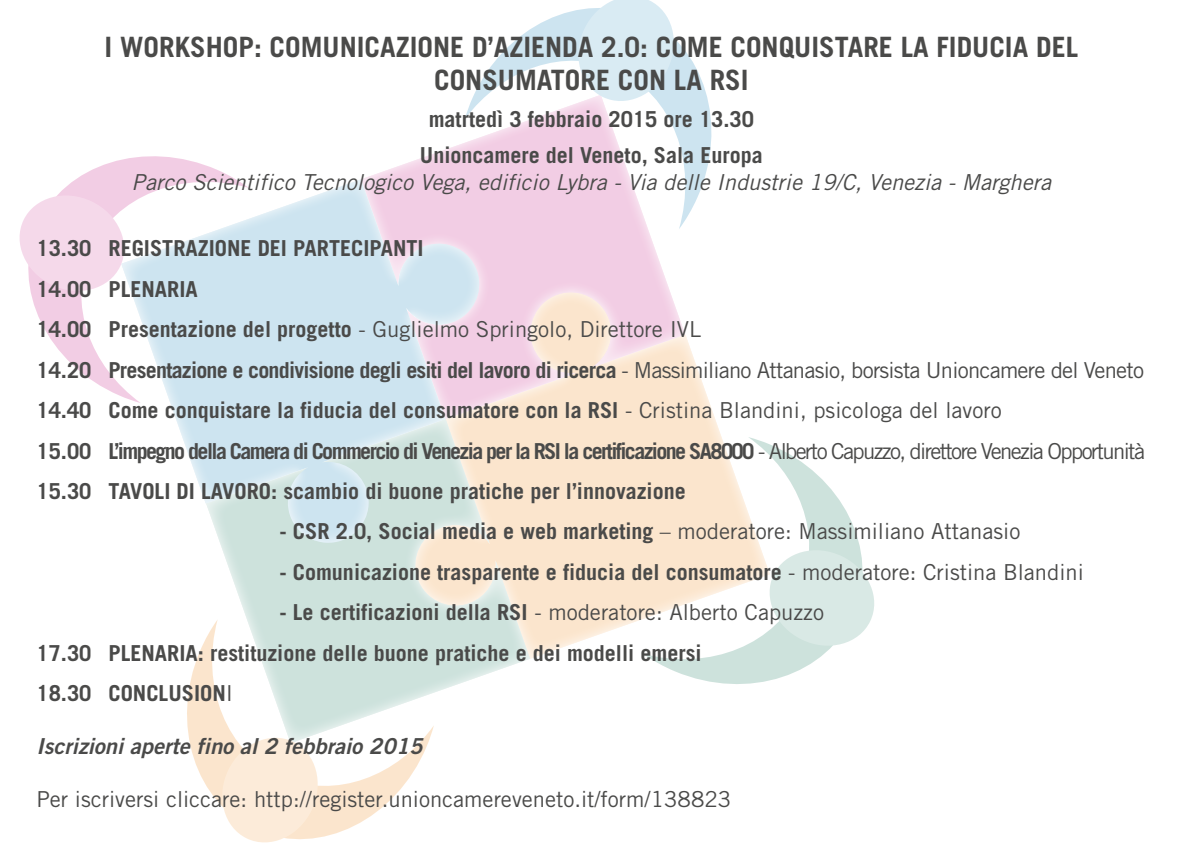
<style>
.page{position:relative;width:1191px;height:851px;background:#fff}
.page>*{position:absolute;margin:0;border:0;box-sizing:border-box;transform-origin:0 0}
.t1{font:700 28px/33.6px "Trade Gothic";color:#4a4a49;text-align:center}
.t2{font:700 22px/40.4px "Trade Gothic";color:#4a4a49}
.t3{font:22px "Trade Gothic";color:#4a4a49}
.t4{font:italic 22px "Trade Gothic";color:#4a4a49}
.t5{font:italic 22px "Trade Gothic Bold Two";color:#4a4a49}
.s1{font-weight:400}
.s2{font-weight:700}
</style>
<div class="page">
<svg style="left:650px;top:444px;width:209px;height:240px"></svg>
<svg style="left:187px;top:639px;width:241px;height:198px"></svg>
<svg style="left:474px;top:11px;width:238px;height:209px"></svg>
<svg style="left:530px;top:335px;width:240px;height:323px;fill:#fbe5cd"></svg>
<svg style="left:363px;top:95px;width:322px;height:324px"></svg>
<svg style="left:206px;top:419px;width:324px;height:324px"></svg>
<svg style="left:206px;top:179px;width:278px;height:368px"></svg>
<svg style="left:170px;top:179px;width:309px;height:363px;fill:#cde4f0"></svg>
<svg style="left:571px;top:0;width:109px;height:108px"></svg>
<svg style="left:762px;top:543px;width:112px;height:109px"></svg>
<svg style="left:32px;top:156px;width:217px;height:247px"></svg>
<svg style="left:215px;top:730px;width:109px;height:112px"></svg>
<svg style="left:20px;top:189px;width:111px;height:109px"></svg>
<p class="t1" style="left:105px;top:29px;width:975px">I WORKSHOP: COMUNICAZIONE D’AZIENDA 2.0: COME CONQUISTARE LA FIDUCIA DEL<br>CONSUMATORE CON LA RSI</p>
<p class="t2" style="left:420px;top:100px;width:344px;line-height:36.4px;text-align:center">matrtedì 3 febbraio 2015 ore 13.30<br>Unioncamere del Veneto, Sala Europa</p>
<p class="t4" style="left:132px;top:168px;width:921px">Parco Scientifico Tecnologico Vega, edificio Lybra - Via delle Industrie 19/C, Venezia - Marghera</p>
<p class="t2" style="left:36px;top:228px;width:1110px">13.30 REGISTRAZIONE DEI PARTECIPANTI<br>14.00 PLENARIA<br>14.00 Presentazione del progetto <span class="s1">- Guglielmo Springolo, Direttore IVL<br></span>14.20 Presentazione e condivisione degli esiti del lavoro di ricerca <span class="s1">- Massimiliano Attanasio, borsista Unioncamere del Veneto </span>14.40 Come conquistare la fiducia del consumatore con la RSI <span class="s1">- Cristina Blandini, psicologa del lavoro<br></span>15.00 L’impegno della Camera di Commercio di Venezia per la RSI la certificazione SA8000 <span class="s1">- Alberto Capuzzo, direttore Venezia Opportunità </span>15.30 TAVOLI DI LAVORO: scambio di buone pratiche per l’innovazione</p>
<p class="t3" style="left:279px;top:518px;width:742px"><span class="s2">- CSR 2.0, Social media e web marketing</span> – moderatore: Massimiliano Attanasio</p>
<p class="t2" style="left:279px;top:551px;width:806px">- Comunicazione trasparente e fiducia del consumatore <span class="s1">- moderatore: Cristina Blandini</span></p>
<p class="t2" style="left:36px;top:591px;width:789px;text-indent:243px">- Le certificazioni della RSI <span class="s1">- moderatore: Alberto Capuzzo<br></span>17.30 PLENARIA: restituzione delle buone pratiche e dei modelli emersi<br>18.30 CONCLUSION<span class="s1">I</span></p>
<p class="t5" style="left:36px;top:732px;width:388px">Iscrizioni aperte fino al 2 febbraio 2015</p>
<p class="t3" style="left:36px;top:785px;width:696px">Per iscriversi cliccare: http://register.unioncamereveneto.it/form/138823</p>
</div>
